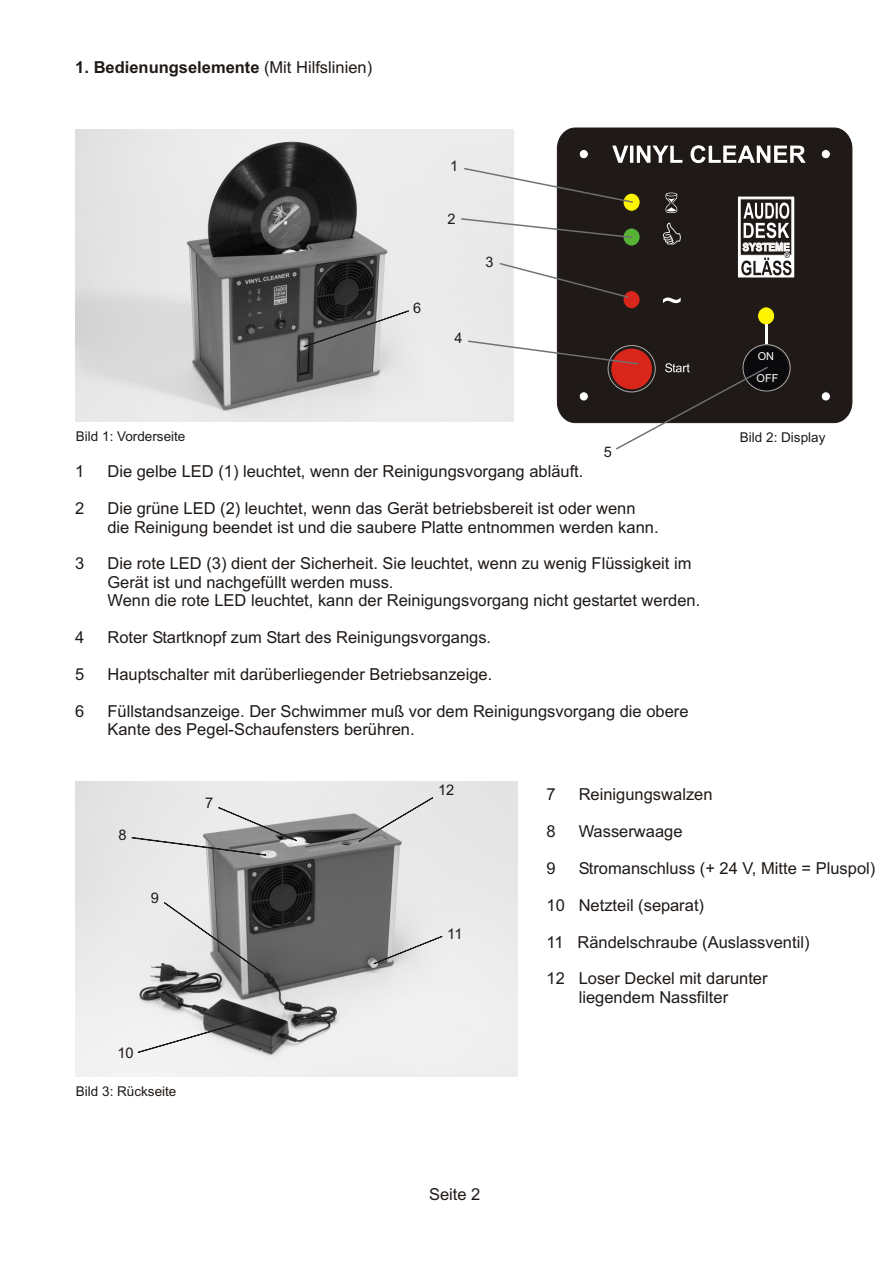
<style>
.page{position:relative;width:894px;height:1263px;background:#fff}
.page>*{position:absolute;margin:0;border:0;box-sizing:border-box;transform-origin:0 0}
.t1{font:16.5px/18.5px "Arial";color:#1f1a17}
.t2{font:700 16.5px "Arial";color:#1f1a17}
.t3{font:14.7px "Arial";color:#1f1a17}
.t4{font:14.55px "Arial";color:#1f1a17}
.t5{font:13.5px "Arial";color:#1f1a17}
.t6{font:10.95px/21.8px "Arial";color:#fff}
.s1{font-weight:400}
</style>
<div class="page">
<img style="left:75px;top:130px;width:438px;height:292px">
<svg style="left:303px;top:310px;width:106px;height:38px;background:#818080"></svg>
<img style="left:75px;top:782px;width:442px;height:294px">
<svg style="left:137px;top:1018px;width:116px;height:35px"></svg>
<svg style="left:163px;top:902px;width:105px;height:75px;background:#9e9e9e"></svg>
<svg style="left:358px;top:796px;width:75px;height:47px;background:#d0d0d0"></svg>
<svg style="left:373px;top:935px;width:70px;height:30px;background:#bdbdbd"></svg>
<svg style="left:131px;top:807px;width:167px;height:49px;background:#c5c4c4"></svg>
<div style="left:557px;top:127px;width:296px;height:296px;background:#1f1a17"></div>
<div style="left:821px;top:391px;width:10px;height:10px;background:#fff;border:1px solid #1f1a17;border-radius:50%"></div>
<div style="left:821px;top:149px;width:10px;height:10px;background:#fff;border:1px solid #1f1a17;border-radius:50%"></div>
<svg style="left:623px;top:290px;width:18px;height:19px"></svg>
<div style="left:757px;top:306px;width:18px;height:19px;background:#fff500;border:1px solid #1f1a17;border-radius:50%"></div>
<div style="left:742px;top:345px;width:48px;height:48px;background:#0a0a0d;border:1px solid #1f1a17;border-radius:50%"></div>
<div style="left:743px;top:344px;width:48px;height:47px;border:1px solid #aba8a8;border-radius:50%"></div>
<svg style="left:461px;top:145px;width:345px;height:158px"></svg>
<svg style="left:468px;top:325px;width:300px;height:125px"></svg>
<p class="t2" style="left:75px;top:61px;width:298px">1. Bedienungselemente <span class="s1">(Mit Hilfslinien)</span></p>
<p class="t5" style="left:76px;top:431px;width:111px">Bild 1: Vorderseite</p>
<p class="t4" style="left:413px;top:303px;width:10px">6</p>
<p class="t4" style="left:450px;top:161px;width:10px">1</p>
<p class="t4" style="left:448px;top:214px;width:10px">2</p>
<p class="t4" style="left:485px;top:256px;width:10px">3</p>
<p class="t4" style="left:455px;top:333px;width:10px">4</p>
<p class="t4" style="left:604px;top:446px;width:10px">5</p>
<p class="t1" style="left:75px;top:464px;width:11px">1</p>
<p class="t1" style="left:107px;top:464px;width:477px">Die gelbe LED (1) leuchtet, wenn der Reinigungsvorgang abläuft.</p>
<p class="t1" style="left:75px;top:501px;width:11px">2</p>
<p class="t1" style="left:107px;top:501px;width:553px">Die grüne LED (2) leuchtet, wenn das Gerät betriebsbereit ist oder wenn die Reinigung beendet ist und die saubere Platte entnommen werden kann.</p>
<p class="t1" style="left:75px;top:556px;width:11px">3</p>
<p class="t1" style="left:107px;top:556px;width:594px">Die rote LED (3) dient der Sicherheit. Sie leuchtet, wenn zu wenig Flüssigkeit im<br>Gerät ist und nachgefüllt werden muss.<br>Wenn die rote LED leuchtet, kann der Reinigungsvorgang nicht gestartet werden.</p>
<p class="t1" style="left:75px;top:630px;width:11px">4</p>
<p class="t1" style="left:107px;top:630px;width:385px">Roter Startknopf zum Start des Reinigungsvorgangs.</p>
<p class="t1" style="left:75px;top:667px;width:11px">5</p>
<p class="t1" style="left:107px;top:667px;width:386px">Hauptschalter mit darüberliegender Betriebsanzeige.</p>
<p class="t1" style="left:75px;top:703px;width:11px">6</p>
<p class="t1" style="left:107px;top:703px;width:583px">Füllstandsanzeige. Der Schwimmer muß vor dem Reinigungsvorgang die obere<br>Kante des Pegel-Schaufensters berühren.</p>
<p class="t6" style="left:757px;top:347px;width:23px">ON<br>OFF</p>
<p class="t5" style="left:740px;top:432px;width:87px">Bild 2: Display</p>
<p class="t3" style="left:119px;top:830px;width:10px">8</p>
<p class="t3" style="left:151px;top:892px;width:10px">9</p>
<p class="t3" style="left:205px;top:798px;width:10px">7</p>
<p class="t3" style="left:118px;top:1048px;width:18px">10</p>
<p class="t5" style="left:76px;top:1086px;width:102px">Bild 3: Rückseite</p>
<p class="t3" style="left:438px;top:785px;width:18px">12</p>
<p class="t3" style="left:447px;top:928px;width:17px">11</p>
<p class="t1" style="left:547px;top:787px;width:11px">7</p>
<p class="t1" style="left:579px;top:787px;width:135px">Reinigungswalzen</p>
<p class="t1" style="left:547px;top:823px;width:11px">8</p>
<p class="t1" style="left:579px;top:823px;width:105px">Wasserwaage</p>
<p class="t1" style="left:547px;top:860px;width:11px">9</p>
<p class="t1" style="left:579px;top:860px;width:298px">Stromanschluss (+ 24 V, Mitte = Pluspol)</p>
<p class="t1" style="left:547px;top:897px;width:159px">10 Netzteil (separat)</p>
<p class="t1" style="left:547px;top:934px;width:264px">11 Rändelschraube (Auslassventil)</p>
<p class="t1" style="left:547px;top:971px;width:223px;text-align:center">12 Loser Deckel mit darunter liegendem Nassfilter</p>
<p class="t1" style="left:429px;top:1186px;width:53px">Seite 2</p>
</div>
